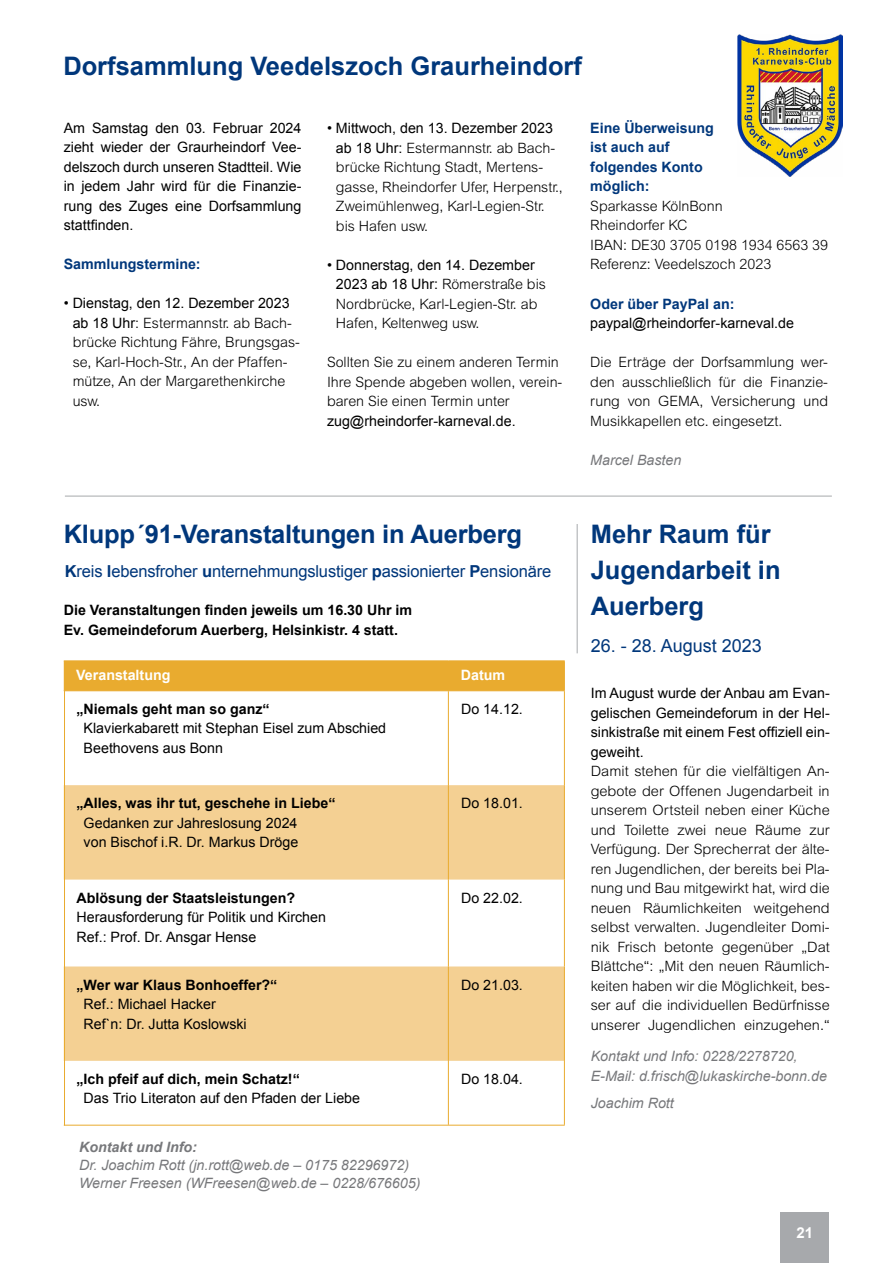
<style>
.page{position:relative;width:893px;height:1263px;background:#fff}
.page>*{position:absolute;margin:0;border:0;box-sizing:border-box;transform-origin:0 0}
.t1{font:700 25.5px/36px "Arial";color:#00377b}
.t2{font:18px "Arial";color:#00377b}
.t3{font:16.5px "Arial";letter-spacing:-.01em;color:#00377b}
.t4{font:700 15px "Arial";color:#fff}
.t5{font:300 14.25px/19.5px "Arial MT Std";color:#000}
.t6{font:14.25px/19.5px "Arial";color:#000}
.t7{font:700 14.25px/19.5px "Arial";color:#000}
.t8{font:italic 14.25px/18px "Arial";color:#77787b}
.t9{font:700 14.25px/19.5px "Arial";color:#00377b}
.t10{font:700 14.25px "Arial";color:#fff}
.t11{font:italic 700 14.25px "Arial";color:#77787b}
.s1{font-family:"Arial";font-weight:400}
.s2{font-weight:700}
</style>
<div class="page">
<div style="left:780px;top:1213px;width:49px;height:50px;background:#a7a9ac"></div>
<hr style="left:65px;top:496px;width:767px;height:1px;background:#a7a9ac">
<hr style="left:577px;top:524px;width:1px;height:129px;background:#a7a9ac">
<img style="left:737px;top:35px;width:106px;height:142px">
<svg style="left:65px;top:785px;width:499px;height:276px;fill:#f4d093"></svg>
<svg style="left:65px;top:1061px;width:499px;height:64px"></svg>
<hr style="left:64px;top:660px;width:384px;height:1px;background:#e9ab2f">
<hr style="left:448px;top:660px;width:117px;height:1px;background:#e9ab2f">
<div style="left:65px;top:661px;width:500px;height:29px;background:#e9ab2f"></div>
<hr style="left:64px;top:690px;width:384px;height:1px;background:#e9ab2f">
<hr style="left:448px;top:690px;width:117px;height:1px;background:#e9ab2f">
<hr style="left:448px;top:691px;width:1px;height:94px;background:#e9ab2f">
<hr style="left:564px;top:691px;width:1px;height:94px;background:#e9ab2f">
<hr style="left:448px;top:785px;width:1px;height:94px;background:#e9ab2f">
<hr style="left:564px;top:785px;width:1px;height:94px;background:#e9ab2f">
<hr style="left:448px;top:879px;width:1px;height:87px;background:#e9ab2f">
<hr style="left:564px;top:879px;width:1px;height:87px;background:#e9ab2f">
<hr style="left:448px;top:966px;width:1px;height:95px;background:#e9ab2f">
<hr style="left:564px;top:966px;width:1px;height:95px;background:#e9ab2f">
<hr style="left:448px;top:1061px;width:1px;height:64px;background:#e9ab2f">
<hr style="left:564px;top:1061px;width:1px;height:64px;background:#e9ab2f">
<hr style="left:64px;top:1125px;width:501px;height:1px;background:#e9ab2f">
<hr style="left:64px;top:661px;width:1px;height:464px;background:#e9ab2f">
<h1 class="t1" style="left:63px;top:49px;width:520px">Dorfsammlung Veedelszoch Graurheindorf</h1>
<p class="t6" style="left:64px;top:118px;width:239px;text-align:justify">Am Samstag den 03. Februar 2024 zieht wieder der Graurheindorf Vee&shy;delszoch durch unseren Stadtteil. Wie in jedem Jahr wird für die Finanzie&shy;rung des Zuges eine Dorfsammlung stattfinden.</p>
<p class="t9" style="left:64px;top:255px;width:138px">Sammlungstermine:</p>
<p class="t6" style="left:64px;top:294px;width:227px">• Dienstag, den 12. Dezember 2023</p>
<p class="t5" style="left:73px;top:313px;width:229px"><span class="s1">ab 18 Uhr</span>: Estermannstr. ab Bach&shy;brücke Richtung Fähre, Brungsgas&shy;se, Karl-Hoch-Str., An der Pfaffen&shy;mütze, An der Margarethenkirche usw.</p>
<p class="t6" style="left:327px;top:119px;width:227px">• Mittwoch, den 13. Dezember 2023</p>
<p class="t5" style="left:336px;top:138px;width:228px"><span class="s1">ab 18 Uhr:</span> Estermannstr. ab Bach&shy;brücke Richtung Stadt, Mertens&shy;gasse, Rheindorfer Ufer, Herpenstr.,<br>Zweimühlenweg, Karl-Legien-Str. bis Hafen usw.</p>
<p class="t6" style="left:327px;top:255px;width:209px">• Donnerstag, den 14. Dezember</p>
<p class="t5" style="left:336px;top:274px;width:212px"><span class="s1">2023 ab 18 Uhr:</span> Römerstraße bis<br>Nordbrücke, Karl-Legien-Str. ab<br>Hafen, Keltenweg usw.</p>
<p class="t5" style="left:327px;top:352px;width:237px">Sollten Sie zu einem anderen Termin<br>Ihre Spende abgeben wollen, verein&shy;baren Sie einen Termin unter</p>
<p class="t6" style="left:327px;top:411px;width:190px">zug@rheindorfer-karneval.de.</p>
<h1 class="t1" style="left:64px;top:516px;width:460px">Klupp ´91-Veranstaltungen in Auerberg</h1>
<p class="t3" style="left:65px;top:560px;width:488px"><span class="s2">K</span>reis <span class="s2">l</span>ebensfroher <span class="s2">u</span>nternehmungslustiger <span class="s2">p</span>assionierter <span class="s2">P</span>ensionäre</p>
<p class="t7" style="left:64px;top:601px;width:350px">Die Veranstaltungen finden jeweils um 16.30 Uhr im<br>Ev. Gemeindeforum Auerberg, Helsinkistr. 4 statt.</p>
<p class="t10" style="left:76px;top:665px;width:96px">Veranstaltung</p>
<p class="t10" style="left:461px;top:665px;width:46px">Datum</p>
<p class="t7" style="left:77px;top:700px;width:195px">„Niemals geht man so ganz“</p>
<p class="t6" style="left:84px;top:719px;width:304px">Klavierkabarett mit Stephan Eisel zum Abschied<br>Beethovens aus Bonn</p>
<p class="t6" style="left:461px;top:699px;width:63px">Do 14.12.</p>
<p class="t7" style="left:77px;top:794px;width:260px">„Alles, was ihr tut, geschehe in Liebe“</p>
<p class="t6" style="left:84px;top:813px;width:216px">Gedanken zur Jahreslosung 2024 von Bischof i.R. Dr. Markus Dröge</p>
<p class="t7" style="left:77px;top:888px;width:220px">Ablösung der Staatsleistungen?</p>
<p class="t6" style="left:77px;top:907px;width:251px">Herausforderung für Politik und Kirchen<br>Ref.: Prof. Dr. Ansgar Hense</p>
<p class="t7" style="left:77px;top:975px;width:202px">„Wer war Klaus Bonhoeffer?“</p>
<p class="t6" style="left:84px;top:994px;width:165px">Ref.: Michael Hacker<br>Ref`n: Dr. Jutta Koslowski</p>
<p class="t7" style="left:77px;top:1070px;width:225px">„Ich pfeif auf dich, mein Schatz!“</p>
<p class="t6" style="left:84px;top:1089px;width:278px">Das Trio Literaton auf den Pfaden der Liebe</p>
<p class="t11" style="left:79px;top:1137px;width:119px">Kontakt und Info:</p>
<p class="t8" style="left:79px;top:1156px;width:343px">Dr. Joachim Rott (jn.rott@web.de – 0175 82296972)<br>Werner Freesen (WFreesen@web.de – 0228/676605)</p>
<p class="t6" style="left:461px;top:794px;width:63px">Do 18.01.</p>
<p class="t6" style="left:461px;top:888px;width:63px">Do 22.02.</p>
<p class="t6" style="left:461px;top:975px;width:63px">Do 21.03.</p>
<p class="t6" style="left:461px;top:1069px;width:63px">Do 18.04.</p>
<p class="t9" style="left:590px;top:118px;width:125px">Eine Überweisung ist auch auf folgendes Konto möglich:</p>
<p class="t5" style="left:590px;top:196px;width:239px">Sparkasse KölnBonn<br>Rheindorfer KC<br>IBAN: DE30 3705 0198 1934 6563 39<br>Referenz: Veedelszoch 2023</p>
<p class="t9" style="left:590px;top:294px;width:146px">Oder über PayPal an:</p>
<p class="t6" style="left:590px;top:314px;width:205px">paypal@rheindorfer-karneval.de</p>
<p class="t5" style="left:590px;top:352px;width:239px;text-align:justify">Die Erträge der Dorfsammlung wer&shy;den ausschließlich für die Finanzie&shy;rung von GEMA, Versicherung und Musikkapellen etc. eingesetzt.</p>
<p class="t8" style="left:590px;top:451px;width:93px">Marcel Basten</p>
<h1 class="t1" style="left:591px;top:516px;width:191px">Mehr Raum für<br>Jugendarbeit in<br>Auerberg</h1>
<p class="t2" style="left:591px;top:634px;width:173px">26. - 28. August 2023</p>
<p class="t6" style="left:591px;top:684px;width:240px;text-align:justify">Im August wurde der Anbau am Evan&shy;gelischen Gemeindeforum in der Hel&shy;sinkistraße mit einem Fest offiziell ein&shy;geweiht.</p>
<p class="t5" style="left:591px;top:761px;width:240px;text-align:justify">Damit stehen für die vielfältigen An&shy;gebote der Offenen Jugendarbeit in unserem Ortsteil neben einer Küche und Toilette zwei neue Räume zur Verfügung. Der Sprecherrat der älte&shy;ren Jugendlichen, der bereits bei Pla&shy;nung und Bau mitgewirkt hat, wird die neuen Räumlichkeiten weitgehend selbst verwalten. Jugendleiter Domi&shy;nik Frisch betonte gegenüber „Dat Blättche“: „Mit den neuen Räumlich&shy;keiten haben wir die Möglichkeit, bes&shy;ser auf die individuellen Bedürfnisse unserer Jugendlichen einzugehen.“</p>
<p class="t8" style="left:591px;top:1047px;width:238px;line-height:19.5px">Kontakt und Info: 0228/2278720,<br>E-Mail: d.frisch@lukaskirche-bonn.de</p>
<p class="t8" style="left:591px;top:1094px;width:85px">Joachim Rott</p>
<p class="t4" style="left:796px;top:1222px;width:18px">21</p>
</div>
